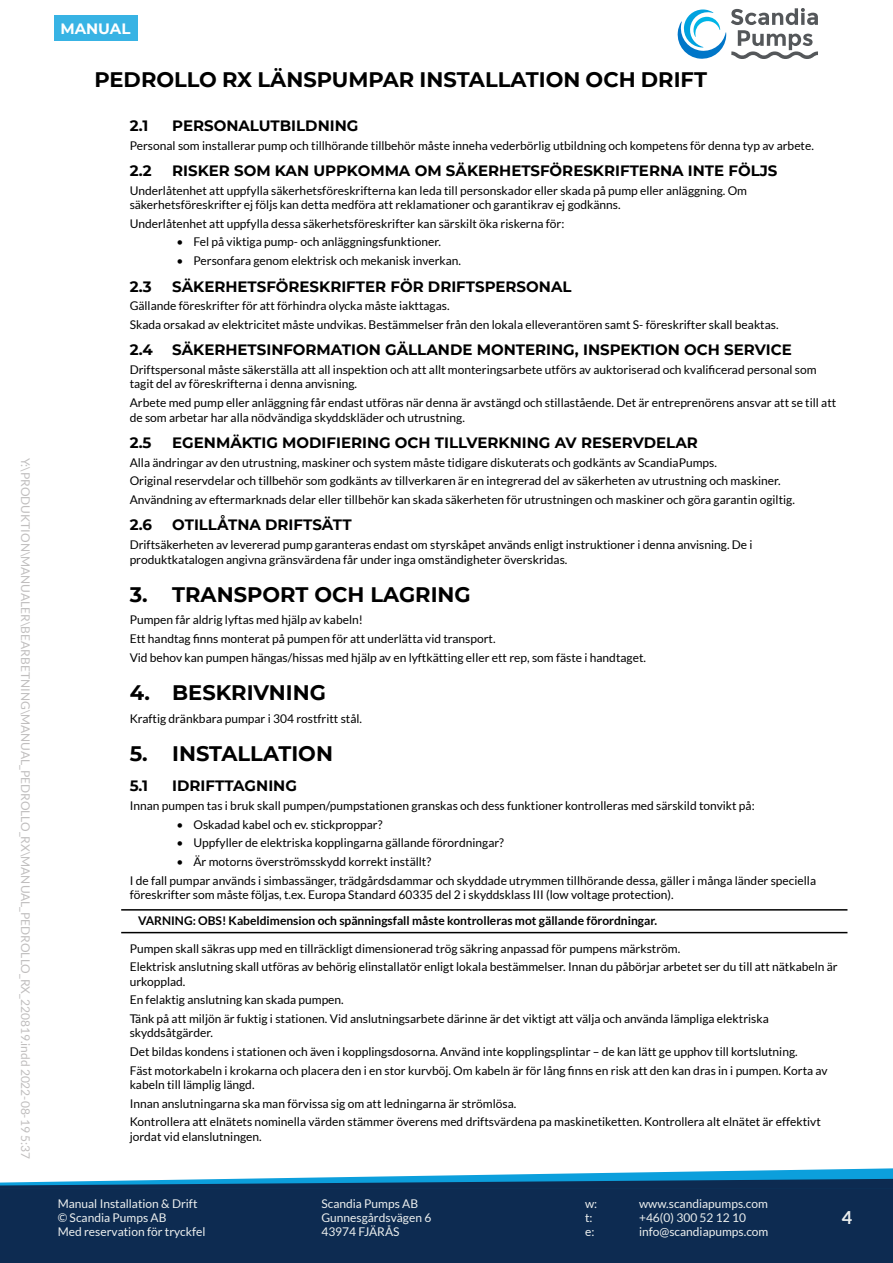
<style>
.page{position:relative;width:893px;height:1263px;background:#fff}
.page>*{position:absolute;margin:0;border:0;box-sizing:border-box;transform-origin:0 0}
.t1{font:700 21px "Montserrat";color:#000}
.t2{font:700 18px "Lato";color:#edf0ef}
.t3{font:700 15px "Montserrat";color:#000}
.t4{font:700 15px "Montserrat";color:#fff}
.content-sm{font:12px/14.4px "Lato";color:#000}
.t5{font:12px/14.4px "Lato";color:#edf0ef}
.t6{font:12px "Lato";color:#c0bebe}
.t7{font:700 12px "Lato";color:#000}
</style>
<div class="page">
<svg style="left:677px;top:8px;width:141px;height:51px"></svg>
<div style="left:0;top:1187px;width:893px;height:76px;background:#0d2b51"></div>
<svg style="left:0;top:1168px;width:893px;height:19px"></svg>
<div style="left:54px;top:15px;width:83px;height:25px;background:#38b3e4"></div>
<hr style="left:121px;top:909px;width:726px;height:1px;background:#000">
<hr style="left:121px;top:932px;width:726px;height:1px;background:#000">
<p class="t6" style="left:32px;top:458px;width:703px;rotate:90deg">Y:\PRODUKTION\MANUALER\BEARBETNING\MANUAL_PEDROLLO_RX\MANUAL_PEDROLLO_RX_220819.indd 2022-08-19 5:37</p>
<p class="t4" style="left:60px;top:18px;width:72px">MANUAL</p>
<h1 class="t1" style="left:94px;top:64px;width:614px">PEDROLLO RX LÄNSPUMPAR INSTALLATION OCH DRIFT</h1>
<p class="t3" style="left:130px;top:115px;width:20px">2.1</p>
<p class="t3" style="left:172px;top:115px;width:188px">PERSONALUTBILDNING</p>
<p class="content-sm" style="left:130px;top:138px;width:686px">Personal som installerar pump och tillhörande tillbehör måste inneha vederbörlig utbildning och kompetens för denna typ av arbete.</p>
<p class="t3" style="left:130px;top:160px;width:23px">2.2</p>
<p class="t3" style="left:172px;top:160px;width:607px">RISKER SOM KAN UPPKOMMA OM SÄKERHETSFÖRESKRIFTERNA INTE FÖLJS</p>
<p class="content-sm" style="left:130px;top:183px;width:619px">Underlåtenhet att uppfylla säkerhetsföreskrifterna kan leda till personskador eller skada på pump eller anläggning. Om säkerhetsföreskrifter ej följs kan detta medföra att reklamationer och garantikrav ej godkänns.</p>
<p class="content-sm" style="left:130px;top:216px;width:436px">Underlåtenhet att uppfylla dessa säkerhetsföreskrifter kan särskilt öka riskerna för:</p>
<p class="content-sm" style="left:176px;top:235px;width:266px">• Fel på viktiga pump- och anläggningsfunktioner.</p>
<p class="content-sm" style="left:176px;top:253px;width:286px">• Personfara genom elektrisk och mekanisk inverkan.</p>
<p class="t3" style="left:130px;top:275px;width:23px">2.3</p>
<p class="t3" style="left:172px;top:275px;width:401px">SÄKERHETSFÖRESKRIFTER FÖR DRIFTSPERSONAL</p>
<p class="content-sm" style="left:130px;top:299px;width:321px">Gällande föreskrifter för att förhindra olycka måste iakttagas.</p>
<p class="content-sm" style="left:130px;top:317px;width:650px">Skada orsakad av elektricitet måste undvikas. Bestämmelser från den lokala elleverantören samt S- föreskrifter skall beaktas.</p>
<p class="t3" style="left:130px;top:339px;width:25px">2.4</p>
<p class="t3" style="left:172px;top:339px;width:621px">SÄKERHETSINFORMATION GÄLLANDE MONTERING, INSPEKTION OCH SERVICE</p>
<p class="content-sm" style="left:130px;top:362px;width:688px">Driftspersonal måste säkerställa att all inspektion och att allt monteringsarbete utförs av auktoriserad och kvalificerad personal som tagit del av föreskrifterna i denna anvisning.</p>
<p class="content-sm" style="left:130px;top:395px;width:708px">Arbete med pump eller anläggning får endast utföras när denna är avstängd och stillastående. Det är entreprenörens ansvar att se till att de som arbetar har alla nödvändiga skyddskläder och utrustning.</p>
<p class="t3" style="left:130px;top:432px;width:23px">2.5</p>
<p class="t3" style="left:172px;top:432px;width:527px">EGENMÄKTIG MODIFIERING OCH TILLVERKNING AV RESERVDELAR</p>
<p class="content-sm" style="left:130px;top:455px;width:589px">Alla ändringar av den utrustning, maskiner och system måste tidigare diskuterats och godkänts av ScandiaPumps.</p>
<p class="content-sm" style="left:130px;top:474px;width:652px">Original reservdelar och tillbehör som godkänts av tillverkaren är en integrerad del av säkerheten av utrustning och maskiner.</p>
<p class="content-sm" style="left:130px;top:492px;width:667px">Användning av eftermarknads delar eller tillbehör kan skada säkerheten för utrustningen och maskiner och göra garantin ogiltig.</p>
<p class="t3" style="left:130px;top:514px;width:24px">2.6</p>
<p class="t3" style="left:172px;top:514px;width:181px">OTILLÅTNA DRIFTSÄTT</p>
<p class="content-sm" style="left:130px;top:537px;width:624px">Driftsäkerheten av levererad pump garanteras endast om styrskåpet används enligt instruktioner i denna anvisning. De i produktkatalogen angivna gränsvärdena får under inga omständigheter överskridas.</p>
<p class="t1" style="left:130px;top:579px;width:343px">3. TRANSPORT OCH LAGRING</p>
<p class="content-sm" style="left:130px;top:613px;width:235px">Pumpen får aldrig lyftas med hjälp av kabeln!</p>
<p class="content-sm" style="left:130px;top:631px;width:367px">Ett handtag finns monterat på pumpen för att underlätta vid transport.</p>
<p class="content-sm" style="left:130px;top:650px;width:518px">Vid behov kan pumpen hängas/hissas med hjälp av en lyftkätting eller ett rep, som fäste i handtaget.</p>
<p class="t1" style="left:130px;top:677px;width:198px">4. BESKRIVNING</p>
<p class="content-sm" style="left:130px;top:711px;width:234px">Kraftig dränkbara pumpar i 304 rostfritt stål.</p>
<p class="t1" style="left:130px;top:738px;width:205px">5. INSTALLATION</p>
<p class="t3" style="left:130px;top:775px;width:20px">5.1</p>
<p class="t3" style="left:172px;top:775px;width:126px">IDRIFTTAGNING</p>
<p class="content-sm" style="left:130px;top:798px;width:626px">Innan pumpen tas i bruk skall pumpen/pumpstationen granskas och dess funktioner kontrolleras med särskild tonvikt på:</p>
<p class="content-sm" style="left:176px;top:817px;width:208px">• Oskadad kabel och ev. stickproppar?</p>
<p class="content-sm" style="left:176px;top:836px;width:329px">• Uppfyller de elektriska kopplingarna gällande förordningar?</p>
<p class="content-sm" style="left:176px;top:854px;width:256px">• Är motorns överströmsskydd korrekt inställt?</p>
<p class="content-sm" style="left:130px;top:873px;width:688px">I de fall pumpar används i simbassänger, trädgårdsdammar och skyddade utrymmen tillhörande dessa, gäller i många länder speciella föreskrifter som måste följas, t.ex. Europa Standard 60335 del 2 i skyddsklass III (low voltage protection).</p>
<p class="t7" style="left:138px;top:914px;width:520px">VARNING: OBS! Kabeldimension och spänningsfall måste kontrolleras mot gällande förordningar.</p>
<p class="content-sm" style="left:130px;top:941px;width:552px">Pumpen skall säkras upp med en tillräckligt dimensionerad trög säkring anpassad för pumpens märkström.</p>
<p class="content-sm" style="left:130px;top:960px;width:710px">Elektrisk anslutning skall utföras av behörig elinstallatör enligt lokala bestämmelser. Innan du påbörjar arbetet ser du till att nätkabeln är urkopplad.</p>
<p class="content-sm" style="left:130px;top:993px;width:216px">En felaktig anslutning kan skada pumpen.</p>
<p class="content-sm" style="left:130px;top:1011px;width:641px">Tänk på att miljön är fuktig i stationen. Vid anslutningsarbete därinne är det viktigt att välja och använda lämpliga elektriska skyddsåtgärder.</p>
<p class="content-sm" style="left:130px;top:1044px;width:669px">Det bildas kondens i stationen och även i kopplingsdosorna. Använd inte kopplingsplintar – de kan lätt ge upphov till kortslutning.</p>
<p class="content-sm" style="left:130px;top:1063px;width:699px">Fäst motorkabeln i krokarna och placera den i en stor kurvböj. Om kabeln är för lång finns en risk att den kan dras in i pumpen. Korta av kabeln till lämplig längd.</p>
<p class="content-sm" style="left:130px;top:1096px;width:388px">Innan anslutningarna ska man förvissa sig om att ledningarna är strömlösa.</p>
<p class="content-sm" style="left:130px;top:1115px;width:693px">Kontrollera att elnätets nominella värden stämmer överens med driftsvärdena pa maskinetiketten. Kontrollera alt elnätet är effektivt jordat vid elanslutningen.</p>
<p class="t5" style="left:58px;top:1196px;width:149px">Manual Installation &amp; Drift © Scandia Pumps AB<br>Med reservation för tryckfel</p>
<p class="t5" style="left:321px;top:1196px;width:111px">Scandia Pumps AB<br>Gunnesgårdsvägen 6<br>43974 FJÄRÅS</p>
<p class="t5" style="left:585px;top:1196px;width:14px">w:</p>
<p class="t5" style="left:639px;top:1196px;width:130px">www.scandiapumps.com</p>
<p class="t5" style="left:585px;top:1210px;width:9px">t:</p>
<p class="t5" style="left:639px;top:1210px;width:108px">+46(0) 300 52 12 10</p>
<p class="t5" style="left:585px;top:1225px;width:11px">e:</p>
<p class="t5" style="left:639px;top:1225px;width:131px">info@scandiapumps.com</p>
<h2 class="t2" style="left:842px;top:1207px;width:12px">4</h2>
</div>
